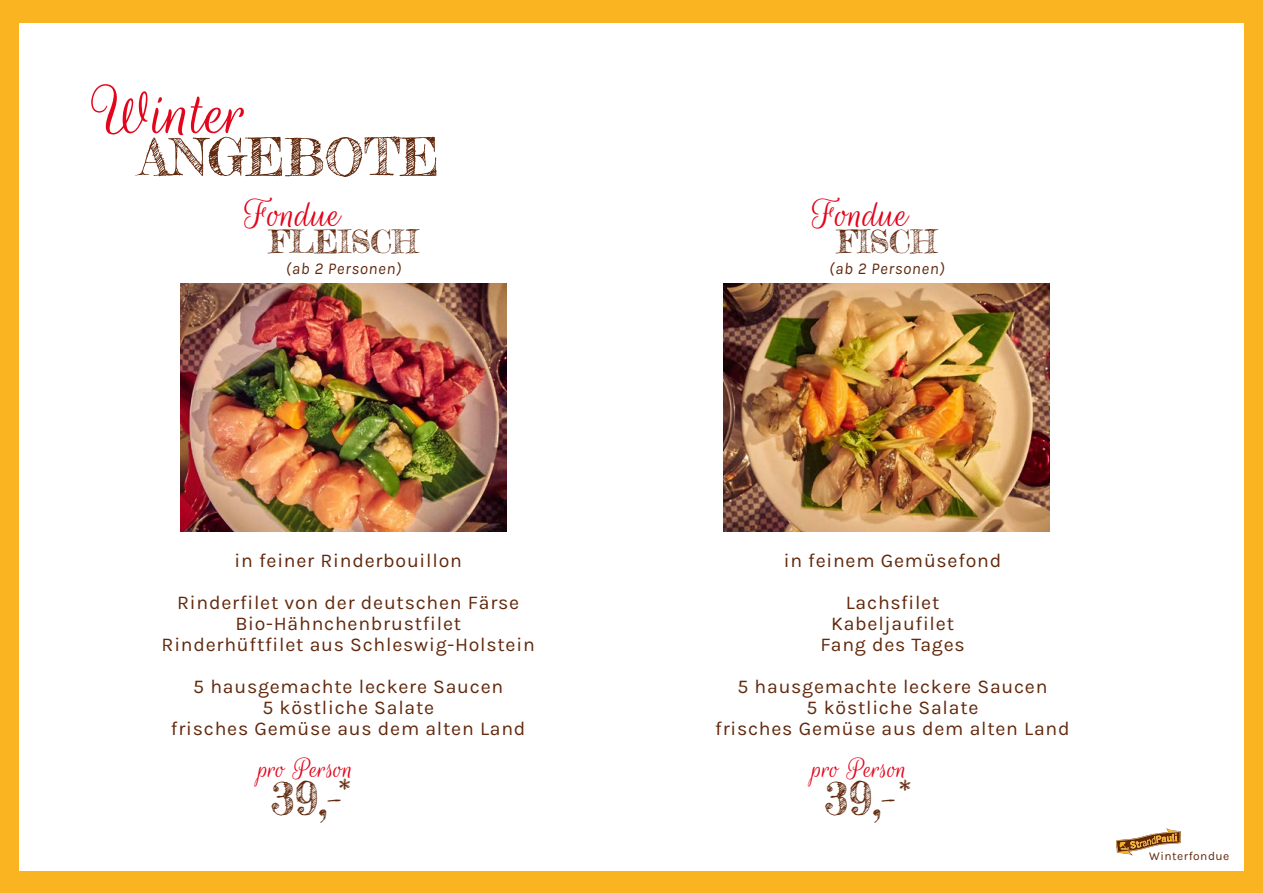
<style>
.page{position:relative;width:1263px;height:893px;background:#fab421}
.page>*{position:absolute;margin:0;border:0;box-sizing:border-box;transform-origin:0 0}
.t1{font:75px "Rouge Script";color:#e3051c}
.t2{font:51px "Frederickathe Great";color:#62290d}
.t3{font:45px "Frederickathe Great";color:#62290d}
.t4{font:43.5px "Rouge Script";color:#e3051c}
.t5{font:31.5px "Frederickathe Great";color:#62290d}
.t6{font:30px "Rouge Script";color:#e3051c}
.t7{font:30px "Frederickathe Great";color:#62290d}
.t8{font:19.5px/21px "Karla";letter-spacing:.04em;color:#62290d;text-align:center}
.t9{font:italic 16.5px "Karla";letter-spacing:.04em;color:#62290d}
.t10{font:12px "Karla";letter-spacing:.04em;color:#62290d}
</style>
<div class="page">
<div style="left:19px;top:23px;width:1225px;height:847px;background:#fff"></div>
<img style="left:181px;top:284px;width:326px;height:247px">
<img style="left:724px;top:284px;width:326px;height:247px">
<svg style="left:1116px;top:828px;width:65px;height:27px"></svg>
<h1 class="t1" style="left:96px;top:70px;width:152px">Winter</h1>
<h2 class="t2" style="left:139px;top:125px;width:301px">ANGEBOTE</h2>
<h3 class="t4" style="left:244px;top:189px;width:98px">Fondue</h3>
<h3 class="t4" style="left:812px;top:189px;width:98px">Fondue</h3>
<h3 class="t5" style="left:270px;top:222px;width:150px">FLEISCH</h3>
<h3 class="t5" style="left:837px;top:222px;width:101px">FISCH</h3>
<p class="t9" style="left:286px;top:258px;width:117px">(ab 2 Personen)</p>
<p class="t9" style="left:829px;top:258px;width:117px">(ab 2 Personen)</p>
<p class="t8" style="left:177px;top:539px;width:343px;line-height:42px">in feiner Rinderbouillon<br>Rinderfilet von der deutschen Färse</p>
<p class="t8" style="left:162px;top:612px;width:375px">Bio-Hähnchenbrustfilet<br>Rinderhüftfilet aus Schleswig-Holstein</p>
<p class="t8" style="left:171px;top:675px;width:356px">5 hausgemachte leckere Saucen<br>5 köstliche Salate<br>frisches Gemüse aus dem alten Land</p>
<p class="t8" style="left:784px;top:539px;width:219px;line-height:42px">in feinem Gemüsefond<br>Lachsfilet</p>
<p class="t8" style="left:820px;top:612px;width:146px">Kabeljaufilet<br>Fang des Tages</p>
<p class="t8" style="left:715px;top:675px;width:356px">5 hausgemachte leckere Saucen<br>5 köstliche Salate<br>frisches Gemüse aus dem alten Land</p>
<h3 class="t6" style="left:259px;top:752px;width:96px">pro Person</h3>
<h3 class="t6" style="left:813px;top:752px;width:96px">pro Person</h3>
<h3 class="t7" style="left:339px;top:771px;width:13px">*</h3>
<h3 class="t7" style="left:899px;top:772px;width:13px">*</h3>
<h3 class="t3" style="left:271px;top:771px;width:72px">39,-</h3>
<h3 class="t3" style="left:825px;top:771px;width:72px">39,-</h3>
<p class="t10" style="left:1149px;top:849px;width:82px">Winterfondue</p>
</div>
